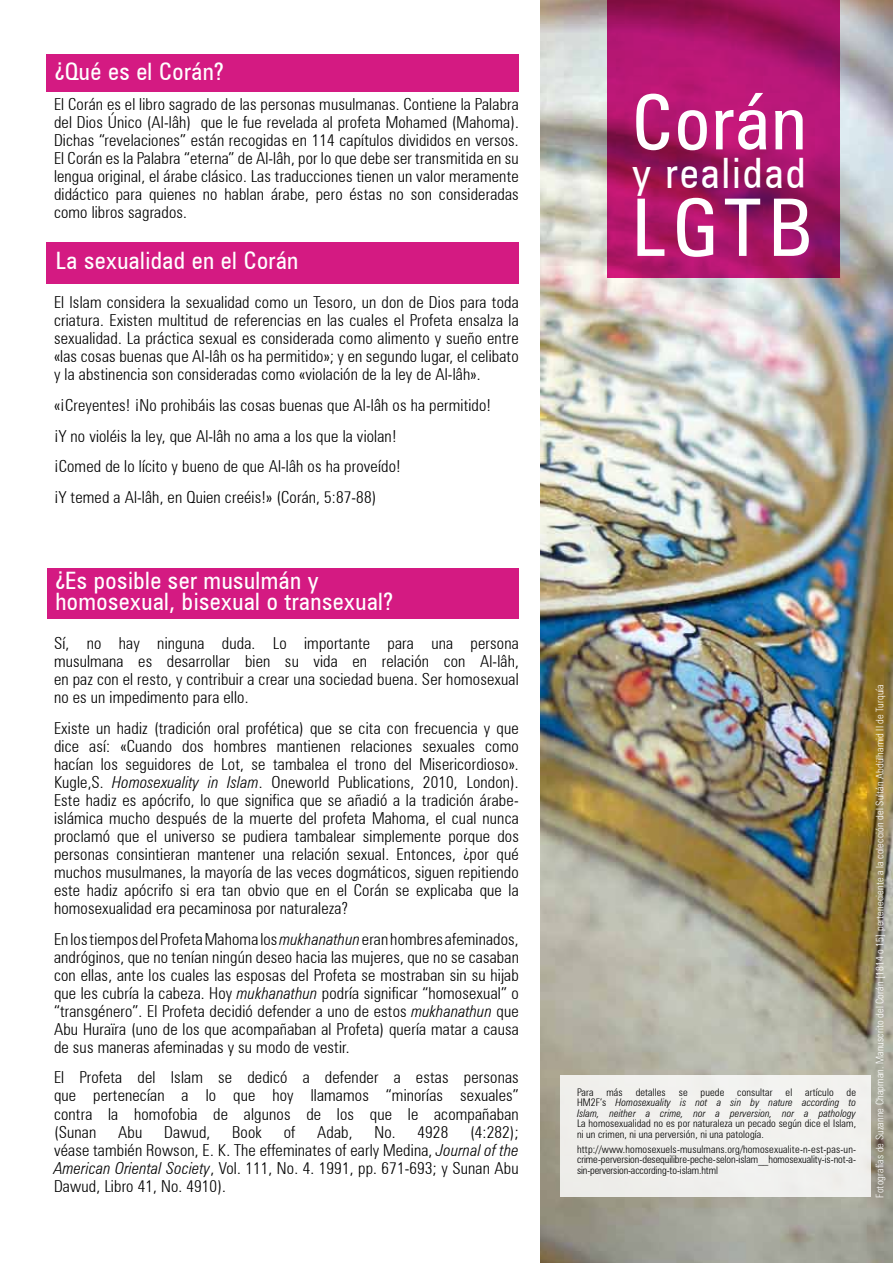
<style>
.page{position:relative;width:893px;height:1263px;background:#fff}
.page>*{position:absolute;margin:0;border:0;box-sizing:border-box;transform-origin:0 0}
.t1{font:condensed 79.5px "Zurich BT";color:#fff}
.t2{font:condensed 76.5px "Zurich BT";letter-spacing:.02em;color:#fff}
.t3{font:condensed 42px "Zurich BT";letter-spacing:.05em;color:#fff}
.t4{font:condensed 24px/21px "Zurich BT";letter-spacing:.02em;color:#fff}
.t5{font:300 condensed 16.5px/18px "Zurich BT";letter-spacing:.01em;color:#000;text-align:justify}
.t6{font:300 condensed 10.5px/10.5px "Zurich BT";letter-spacing:.01em;color:#000}
.t7{font:italic 300 condensed 10.5px/10.5px "Zurich BT";letter-spacing:.01em;color:#000;text-align:justify}
.t8{font:300 condensed 10.5px "Zurich BT";letter-spacing:.01em;color:#fff}
.s1{font-style:italic}
.s2{font-style:normal}
</style>
<div class="page">
<img style="left:540px;top:0;width:353px;height:1263px">
<div style="left:560px;top:1076px;width:311px;height:121px;background:#f0f0ed"></div>
<svg style="left:607px;top:0;width:233px;height:278px"></svg>
<div style="left:47px;top:568px;width:472px;height:50px;background:#d41a82"></div>
<div style="left:46px;top:54px;width:473px;height:37px;background:#d41a82"></div>
<div style="left:46px;top:243px;width:473px;height:41px;background:#d41a82"></div>
<h3 class="t4" style="left:55px;top:61px;width:170px">¿Qué es el Corán?</h3>
<p class="t5" style="left:54px;top:95px;width:466px">El Corán es el libro sagrado de las personas musulmanas. Contiene la Palabra del Dios Único (Al-lâh) que le fue revelada al profeta Mohamed (Mahoma).<br>Dichas “revelaciones” están recogidas en 114 capítulos divididos en versos.<br>El Corán es la Palabra “eterna” de Al-lâh, por lo que debe ser transmitida en su lengua original, el árabe clásico. Las traducciones tienen un valor meramente didáctico para quienes no hablan árabe, pero éstas no son consideradas como libros sagrados.</p>
<h3 class="t4" style="left:56px;top:250px;width:244px">La sexualidad en el Corán</h3>
<p class="t5" style="left:54px;top:293px;width:466px">El Islam considera la sexualidad como un Tesoro, un don de Dios para toda criatura. Existen multitud de referencias en las cuales el Profeta ensalza la sexualidad. La práctica sexual es considerada como alimento y sueño entre «las cosas buenas que Al-lâh os ha permitido»; y en segundo lugar, el celibato y la abstinencia son consideradas como «violación de la ley de Al-lâh».</p>
<p class="t5" style="left:54px;top:389px;width:439px;line-height:30.8px;text-align:left">«¡Creyentes! ¡No prohibáis las cosas buenas que Al-lâh os ha permitido! ¡Y no violéis la ley, que Al-lâh no ama a los que la violan!<br>¡Comed de lo lícito y bueno de que Al-lâh os ha proveído!<br>¡Y temed a Al-lâh, en Quien creéis!» (Corán, 5:87-88)</p>
<h3 class="t4" style="left:55px;top:570px;width:339px">¿Es posible ser musulmán y homosexual, bisexual o transexual?</h3>
<p class="t5" style="left:54px;top:634px;width:466px">Sí, no hay ninguna duda. Lo importante para una persona musulmana es desarrollar bien su vida en relación con Al-lâh, en paz con el resto, y contribuir a crear una sociedad buena. Ser homosexual no es un impedimento para ello.</p>
<p class="t5" style="left:54px;top:719px;width:466px">Existe un hadiz (tradición oral profética) que se cita con frecuencia y que dice así: «Cuando dos hombres mantienen relaciones sexuales como hacían los seguidores de Lot, se tambalea el trono del Misericordioso».<br>Kugle,S. <span class="s1">Homosexuality in Islam</span>. Oneworld Publications, 2010, London).<br>Este hadiz es apócrifo, lo que significa que se añadió a la tradición árabe&shy;islámica mucho después de la muerte del profeta Mahoma, el cual nunca proclamó que el universo se pudiera tambalear simplemente porque dos personas consintieran mantener una relación sexual. Entonces, ¿por qué muchos musulmanes, la mayoría de las veces dogmáticos, siguen repitiendo este hadiz apócrifo si era tan obvio que en el Corán se explicaba que la homosexualidad era pecaminosa por naturaleza?</p>
<p class="t5" style="left:54px;top:930px;width:466px">En los tiempos del Profeta Mahoma los <span class="s1">mukhanathun</span> eran hombres afeminados, andróginos, que no tenían ningún deseo hacia las mujeres, que no se casaban con ellas, ante los cuales las esposas del Profeta se mostraban sin su hijab que les cubría la cabeza. Hoy <span class="s1">mukhanathun</span> podría significar “homosexual” o “transgénero”. El Profeta decidió defender a uno de estos <span class="s1">mukhanathun</span> que Abu Huraïra (uno de los que acompañaban al Profeta) quería matar a causa de sus maneras afeminadas y su modo de vestir.</p>
<p class="t5" style="left:54px;top:1068px;width:466px">El Profeta del Islam se dedicó a defender a estas personas que pertenecían a lo que hoy llamamos “minorías sexuales” contra la homofobia de algunos de los que le acompañaban (Sunan</p>
<p class="t5" style="left:54px;top:1122px;width:466px;text-indent:416px">(4:282); véase también Rowson, E. K. The effeminates of early Medina, <span class="s1">Journal of the American Oriental Society</span>, Vol. 111, No. 4. 1991, pp. 671-693; y Sunan Abu Dawud, Libro 41, No. 4910).</p>
<p class="t5" style="left:118px;top:1122px;width:26px">Abu</p>
<p class="t5" style="left:164px;top:1122px;width:48px">Dawud,</p>
<p class="t5" style="left:232px;top:1122px;width:31px">Book</p>
<p class="t5" style="left:284px;top:1122px;width:13px">of</p>
<p class="t5" style="left:317px;top:1122px;width:37px">Adab,</p>
<p class="t5" style="left:374px;top:1122px;width:75px">No. 4928</p>
<h2 class="t2" style="left:632px;top:76px;width:176px">Corán</h2>
<h3 class="t3" style="left:632px;top:148px;width:175px">y realidad</h3>
<h1 class="t1" style="left:632px;top:179px;width:182px">LGTB</h1>
<p class="t7" style="left:577px;top:1087px;width:281px"><span class="s2">Para más detalles se puede consultar el artículo de HM2F’s</span> Homosexuality is not a sin by nature according to Islam, neither a crime, nor a perversion, nor a pathology</p>
<p class="t6" style="left:577px;top:1118px;width:281px">La homosexualidad no es por naturaleza un pecado según dice el Islam, ni un crimen, ni una perversión, ni una patología.</p>
<p class="t6" style="left:577px;top:1144px;width:281px;text-align:justify">http://www.homosexuels-musulmans.org/homosexualite-n-est-pas-un&shy;crime-perversion-desequilibre-peche-selon-islam__homosexuality-is-not-a&shy;sin-perversion-according-to-islam.html</p>
<p class="t8" style="left:873px;top:1197px;width:515px;rotate:-90deg">Fotografías de Suzanne Chapman. Manuscrito del Corán [1814 o 15] perteneciente a la colección del Sultán Abdülhamid II de Turquía</p>
</div>
